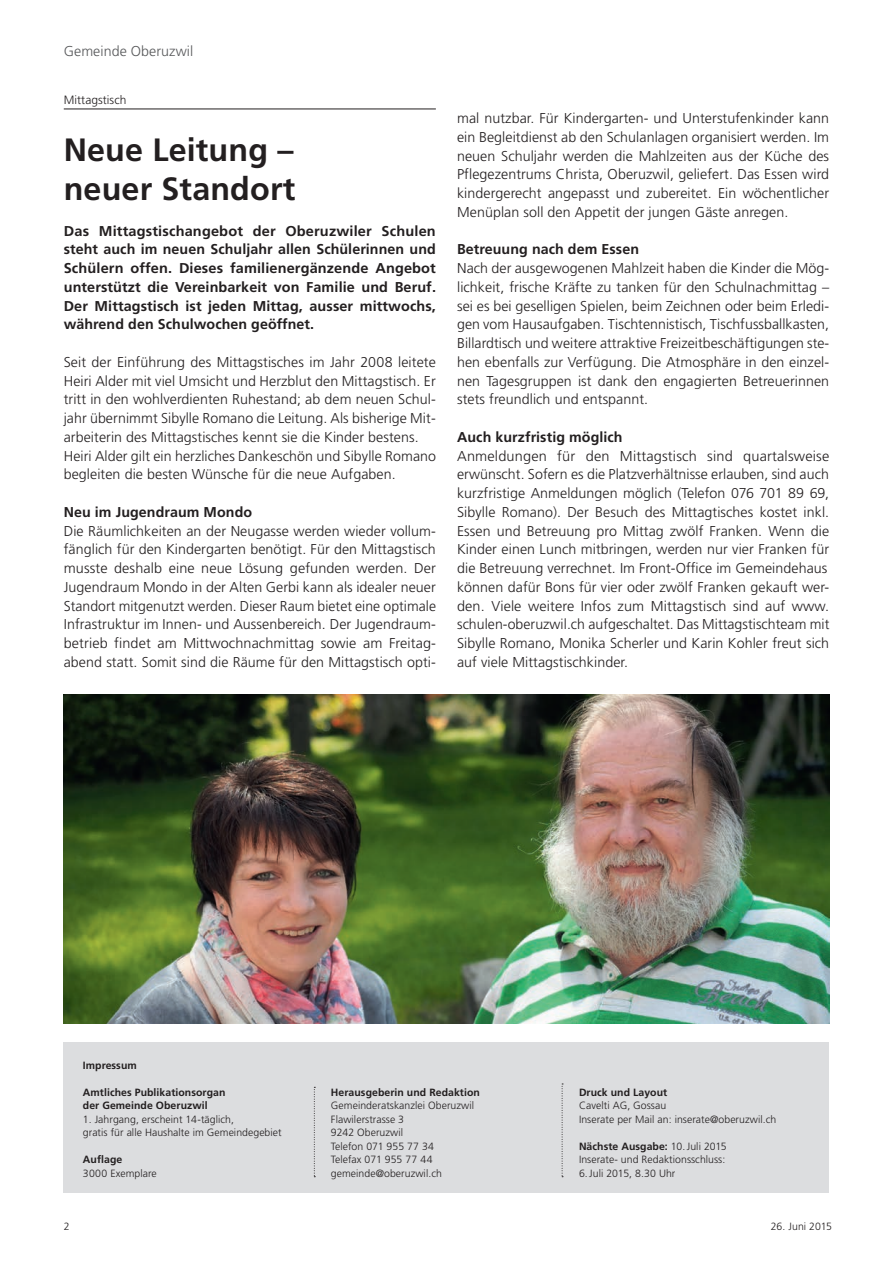
<style>
.page{position:relative;width:893px;height:1263px;background:#fff}
.page>*{position:absolute;margin:0;border:0;box-sizing:border-box;transform-origin:0 0}
.t1{font:700 32.25px/39px "Frutiger LT Std";letter-spacing:.005em;color:#231f20}
.t2{font:300 14.25px/18.8px "Frutiger LT Std";letter-spacing:.005em;color:#231f20;text-align:justify}
.t3{font:700 14.25px/18.8px "Frutiger LT Std";letter-spacing:.005em;color:#231f20;text-align:justify}
.t4{font:300 14.25px "Frutiger LT Std";letter-spacing:.005em;color:#57585a}
.t5{font:300 12px "Frutiger LT Std";letter-spacing:.005em;color:#231f20}
.t6{font:300 10.5px/13.5px "Frutiger LT Std";letter-spacing:.005em;color:#231f20}
.t7{font:700 10.5px/13.5px "Frutiger LT Std";letter-spacing:.005em;color:#231f20}
.s1{font-weight:700}
</style>
<div class="page">
<img style="left:64px;top:695px;width:765px;height:328px">
<div style="left:64px;top:1042px;width:765px;height:151px;background:#dcdddf"></div>
<svg style="left:562px;top:1083px;width:1px;height:94px"></svg>
<svg style="left:314px;top:1087px;width:1px;height:90px"></svg>
<hr style="left:64px;top:109px;width:372px;height:1px;background:#231f20">
<p class="t4" style="left:64px;top:43px;width:131px">Gemeinde Oberuzwil</p>
<p class="t5" style="left:64px;top:93px;width:64px">Mittagstisch</p>
<h1 class="t1" style="left:64px;top:130px;width:233px">Neue Leitung – neuer Standort</h1>
<p class="t3" style="left:64px;top:221px;width:374px">Das Mittagstischangebot der Oberuzwiler Schulen steht auch im neuen Schuljahr allen Schülerinnen und Schülern offen. Dieses familienergänzende Angebot unterstützt die Vereinbarkeit von Familie und Beruf.<br>Der Mittagstisch ist jeden Mittag, ausser mittwochs, während den Schulwochen geöffnet.</p>
<p class="t2" style="left:64px;top:353px;width:374px;text-align:left">Seit der Einführung des Mittagstisches im Jahr 2008 leitete Heiri Alder mit viel Umsicht und Herzblut den Mittagstisch. Er tritt in den wohlverdienten Ruhestand; ab dem neuen Schul&shy;jahr übernimmt Sibylle Romano die Leitung. Als bisherige Mit&shy;arbeiterin des Mittagstisches kennt sie die Kinder bestens.<br>Heiri Alder gilt ein herzliches Dankeschön und Sibylle Romano begleiten die besten Wünsche für die neue Aufgaben.</p>
<p class="t3" style="left:64px;top:503px;width:190px">Neu im Jugendraum Mondo</p>
<p class="t2" style="left:64px;top:522px;width:374px">Die Räumlichkeiten an der Neugasse werden wieder vollum&shy;fänglich für den Kindergarten benötigt. Für den Mittagstisch musste deshalb eine neue Lösung gefunden werden. Der Jugendraum Mondo in der Alten Gerbi kann als idealer neuer Standort mitgenutzt werden. Dieser Raum bietet eine optimale Infrastruktur im Innen- und Aussenbereich. Der Jugendraum&shy;betrieb findet am Mittwochnachmittag sowie am Freitag&shy;abend statt. Somit sind die Räume für den Mittagstisch opti-</p>
<p class="t2" style="left:457px;top:109px;width:374px">mal nutzbar. Für Kindergarten- und Unterstufenkinder kann ein Begleitdienst ab den Schulanlagen organisiert werden. Im neuen Schuljahr werden die Mahlzeiten aus der Küche des Pflegezentrums Christa, Oberuzwil, geliefert. Das Essen wird kindergerecht angepasst und zubereitet. Ein wöchentlicher Menüplan soll den Appetit der jungen Gäste anregen.</p>
<p class="t3" style="left:457px;top:240px;width:183px">Betreuung nach dem Essen</p>
<p class="t2" style="left:457px;top:259px;width:374px">Nach der ausgewogenen Mahlzeit haben die Kinder die Mög&shy;lichkeit, frische Kräfte zu tanken für den Schulnachmittag – sei es bei geselligen Spielen, beim Zeichnen oder beim Erledi&shy;gen vom Hausaufgaben. Tischtennistisch, Tischfussballkasten, Billardtisch und weitere attraktive Freizeitbeschäftigungen ste&shy;hen ebenfalls zur Verfügung. Die Atmosphäre in den einzel&shy;nen Tagesgruppen ist dank den engagierten Betreuerinnen stets freundlich und entspannt.</p>
<p class="t3" style="left:457px;top:428px;width:167px">Auch kurzfristig möglich</p>
<p class="t2" style="left:457px;top:447px;width:374px;text-align:left">Anmeldungen für den Mittagstisch sind quartalsweise erwünscht. Sofern es die Platzverhältnisse erlauben, sind auch kurzfristige Anmeldungen möglich (Telefon 076 701 89 69, Sibylle Romano). Der Besuch des Mittagtisches kostet inkl.<br>Essen und Betreuung pro Mittag zwölf Franken. Wenn die Kinder einen Lunch mitbringen, werden nur vier Franken für die Betreuung verrechnet. Im Front-Office im Gemeindehaus können dafür Bons für vier oder zwölf Franken gekauft wer&shy;den. Viele weitere Infos zum Mittagstisch sind auf www. schulen-oberuzwil.ch aufgeschaltet. Das Mittagstischteam mit Sibylle Romano, Monika Scherler und Karin Kohler freut sich auf viele Mittagstischkinder.</p>
<p class="t7" style="left:83px;top:1058px;width:55px">Impressum</p>
<p class="t7" style="left:83px;top:1085px;width:144px">Amtliches Publikationsorgan der Gemeinde Oberuzwil</p>
<p class="t6" style="left:83px;top:1113px;width:200px">1. Jahrgang, erscheint 14-täglich,<br>gratis für alle Haushalte im Gemeindegebiet</p>
<p class="t7" style="left:83px;top:1153px;width:41px">Auflage</p>
<p class="t6" style="left:83px;top:1167px;width:75px">3000 Exemplare</p>
<p class="t7" style="left:331px;top:1085px;width:150px">Herausgeberin und Redaktion</p>
<p class="t6" style="left:331px;top:1099px;width:145px">Gemeinderatskanzlei Oberuzwil<br>Flawilerstrasse 3<br>9242 Oberuzwil<br>Telefon 071 955 77 34<br>Telefax 071 955 77 44 gemeinde@oberuzwil.ch</p>
<p class="t7" style="left:579px;top:1085px;width:90px">Druck und Layout</p>
<p class="t6" style="left:579px;top:1099px;width:199px">Cavelti AG, Gossau<br>Inserate per Mail an: inserate@oberuzwil.ch</p>
<p class="t6" style="left:579px;top:1140px;width:149px"><span class="s1">Nächste Ausgabe:</span> 10.Juli 2015<br>Inserate- und Redaktionsschluss:<br>6.Juli 2015, 8.30 Uhr</p>
<p class="t6" style="left:64px;top:1219px;width:7px">2</p>
<p class="t6" style="left:771px;top:1219px;width:63px">26. Juni 2015</p>
</div>
